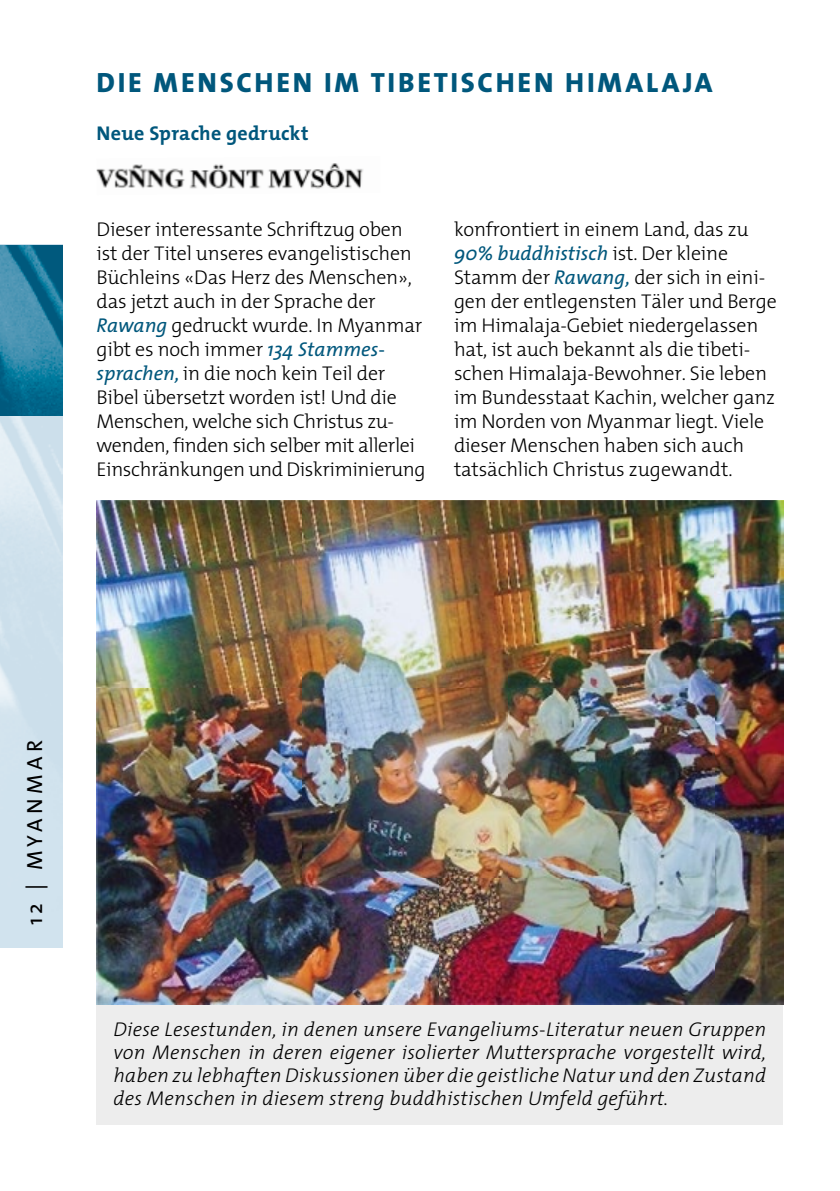
<style>
.page{position:relative;width:840px;height:1191px;background:#fff}
.page>*{position:absolute;margin:0;border:0;box-sizing:border-box;transform-origin:0 0}
.t1{font:800 28px "The Mix";letter-spacing:.1em;color:#00577c}
.t2{font:22px "The Mix";color:#000}
.t3{font:300 20px/24px "The Mix";letter-spacing:-.01em;color:#000}
.t4{font:italic 300 20px/23px "The Mix";letter-spacing:.01em;color:#000;text-align:justify}
.t5{font:700 20px "The Mix";letter-spacing:.015em;color:#00577c}
.s1{font-weight:400;font-style:italic;color:#00577c}
</style>
<div class="page">
<img style="left:0;top:245px;width:63px;height:703px">
<img style="left:0;top:246px;width:63px;height:170px">
<div style="left:96px;top:1004px;width:686px;height:120px;background:#ededed"></div>
<img style="left:96px;top:163px;width:267px;height:26px">
<img style="left:96px;top:500px;width:686px;height:504px">
<h1 class="t1" style="left:96px;top:59px;width:617px">DIE MENSCHEN IM TIBETISCHEN HIMALAJA</h1>
<p class="t5" style="left:96px;top:117px;width:213px">Neue Sprache gedruckt</p>
<p class="t3" style="left:96px;top:217px;width:330px">Dieser interessante Schriftzug oben ist der Titel unseres evangelistischen Büchleins «Das Herz des Menschen», das jetzt auch in der Sprache der <span class="s1">Rawang</span> gedruckt wurde. In Myanmar gibt es noch immer <span class="s1">134 Stammes&shy;sprachen,</span> in die noch kein Teil der Bibel übersetzt worden ist! Und die Menschen, welche sich Christus zu&shy;wenden, finden sich selber mit allerlei Einschränkungen und Diskriminierung</p>
<p class="t3" style="left:454px;top:217px;width:324px">konfrontiert in einem Land, das zu <span class="s1">90% buddhistisch</span> ist. Der kleine Stamm der <span class="s1">Rawang,</span> der sich in eini&shy;gen der entlegensten Täler und Berge im Himalaja-Gebiet niedergelassen hat, ist auch bekannt als die tibeti&shy;schen Himalaja-Bewohner. Sie leben im Bundesstaat Kachin, welcher ganz im Norden von Myanmar liegt. Viele dieser Menschen haben sich auch tatsächlich Christus zugewandt.</p>
<p class="t2" style="left:16px;top:925px;width:187px;rotate:-90deg">12 | MYANMAR</p>
<p class="t4" style="left:113px;top:1017px;width:653px">Diese Lesestunden, in denen unsere Evangeliums-Literatur neuen Gruppen von Menschen in deren eigener isolierter Muttersprache vorgestellt wird, haben zu lebhaften Diskussionen über die geistliche Natur und den Zustand des Menschen in diesem streng buddhistischen Umfeld geführt.</p>
</div>
